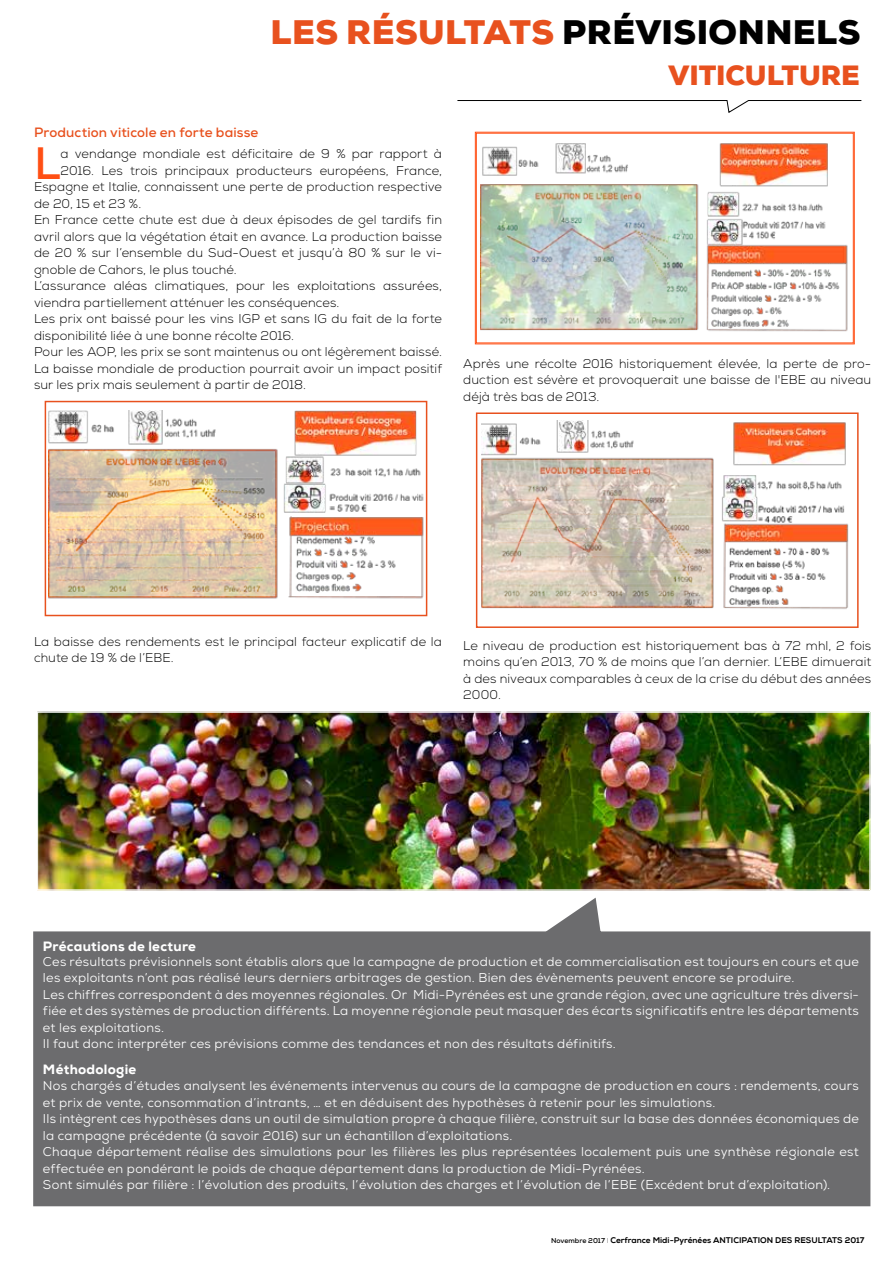
<style>
.page{position:relative;width:893px;height:1263px;background:#fff}
.page>*{position:absolute;margin:0;border:0;box-sizing:border-box;transform-origin:0 0}
.t1{font:700 45.3px "Nexa";color:#ff4f14}
.t2{font:900 33px "Nexa";letter-spacing:.015em;color:#000}
.t3{font:900 27px "Nexa";letter-spacing:-.005em;color:#e8511e}
.t4{font:800 13.5px "Nexa";letter-spacing:.02em;color:#fff}
.t5{font:700 13.5px "Nexa";letter-spacing:.01em;color:#e8511e}
.t6{font:12.75px/16.5px "Nexa";letter-spacing:.02em;color:#fff}
.t7{font:300 12.75px/16.5px "Nexa";letter-spacing:.01em;color:#000;text-align:justify}
.t8{font:8.25px "Nexa X Bold";color:#000}
.s1{color:#e8511e}
.s2{font-family:"Nexa";font-weight:700;font-size:7.05px}
.s3{font-family:"Nexa";font-weight:100;font-size:7.05px}
.s4{font-style:inherit}
</style>
<div class="page">
<svg style="left:457px;top:100px;width:405px;height:13px"></svg>
<img style="left:49px;top:410px;width:375px;height:189px">
<div style="left:45px;top:401px;width:382px;height:215px;border:2px solid #e8511e"></div>
<img style="left:482px;top:420px;width:367px;height:189px">
<div style="left:476px;top:412px;width:383px;height:216px;border:2px solid #e8511e"></div>
<img style="left:37px;top:711px;width:834px;height:180px">
<svg style="left:33px;top:897px;width:838px;height:310px;background:#7c7c7e"></svg>
<img style="left:475px;top:131px;width:380px;height:214px">
<h2 class="t2" style="left:271px;top:10px;width:591px"><span class="s1">LES RÉSULTATS</span> PRÉVISIONNELS</h2>
<p class="t5" style="left:34px;top:124px;width:226px">Production viticole en forte baisse</p>
<h1 class="t1" style="left:34px;top:134px;width:28px">L</h1>
<p class="t7" style="left:61px;top:146px;width:383px">a vendange mondiale est déficitaire de 9 % par rapport à</p>
<p class="t7" style="left:61px;top:162px;width:383px">2016. Les trois principaux producteurs européens, France,</p>
<p class="t7" style="left:34px;top:179px;width:409px">Espagne et Italie, connaissent une perte de production respective</p>
<p class="t7" style="left:34px;top:195px;width:109px">de 20, 15 et 23 %.</p>
<p class="t7" style="left:34px;top:212px;width:409px">En France cette chute est due à deux épisodes de gel tardifs fin</p>
<p class="t7" style="left:34px;top:228px;width:409px">avril alors que la végétation était en avance. La production baisse</p>
<p class="t7" style="left:34px;top:245px;width:409px">de 20 % sur l’ensemble du Sud-Ouest et jusqu’à 80 % sur le vi-</p>
<p class="t7" style="left:34px;top:261px;width:204px">gnoble de Cahors, le plus touché.</p>
<p class="t7" style="left:34px;top:278px;width:409px">L’assurance aléas climatiques, pour les exploitations assurées,</p>
<p class="t7" style="left:34px;top:294px;width:307px">viendra partiellement atténuer les conséquences.</p>
<p class="t7" style="left:34px;top:311px;width:410px">Les prix ont baissé pour les vins IGP et sans IG du fait de la forte</p>
<p class="t7" style="left:34px;top:327px;width:262px">disponibilité liée à une bonne récolte 2016.</p>
<p class="t7" style="left:34px;top:344px;width:409px">Pour les AOP, les prix se sont maintenus ou ont légèrement baissé.</p>
<p class="t7" style="left:34px;top:360px;width:409px">La baisse mondiale de production pourrait avoir un impact positif</p>
<p class="t7" style="left:34px;top:377px;width:274px">sur les prix mais seulement à partir de 2018.</p>
<h3 class="t3" style="left:669px;top:57px;width:193px">VITICULTURE</h3>
<p class="t7" style="left:463px;top:355px;width:409px">Après une récolte 2016 historiquement élevée, la perte de pro&shy;duction est sévère et provoquerait une baisse de l'EBE au niveau déjà très bas de 2013.</p>
<p class="t7" style="left:34px;top:633px;width:409px">La baisse des rendements est le principal facteur explicatif de la chute de 19 % de l’EBE.</p>
<p class="t7" style="left:463px;top:637px;width:409px">Le niveau de production est historiquement bas à 72 mhl, 2 fois moins qu’en 2013, 70 % de moins que l’an dernier. L’EBE dimuerait à des niveaux comparables à ceux de la crise du début des années 2000.</p>
<p class="t4" style="left:43px;top:937px;width:155px">Précautions de lecture</p>
<p class="t6" style="left:43px;top:953px;width:817px">Ces résultats prévisionnels sont établis alors que la campagne de production et de commercialisation est toujours en cours et que les exploitants n’ont pas réalisé leurs derniers arbitrages de gestion. Bien des évènements peuvent encore se produire.<br>Les chiffres correspondent à des moyennes régionales. Or Midi-Pyrénées est une grande région, avec une agriculture très diversi&shy;fiée et des systèmes de production différents. La moyenne régionale peut masquer des écarts significatifs entre les départements et les exploitations.<br>Il faut donc interpréter ces prévisions comme des tendances et non des résultats définitifs.</p>
<p class="t4" style="left:43px;top:1060px;width:95px">Méthodologie</p>
<p class="t6" style="left:43px;top:1078px;width:817px">Nos chargés d’études analysent les événements intervenus au cours de la campagne de production en cours : rendements, cours et prix de vente, consommation d’intrants, … et en déduisent des hypothèses à retenir pour les simulations.<br>Ils intègrent ces hypothèses dans un outil de simulation propre à chaque filière, construit sur la base des données économiques de la campagne précédente (à savoir 2016) sur un échantillon d’exploitations.<br>Chaque département réalise des simulations pour les filières les plus représentées localement puis une synthèse régionale est effectuée en pondérant le poids de chaque département dans la production de Midi-Pyrénées.<br>Sont simulés par filière : l’évolution des produits, l’évolution des charges et l’évolution de l’EBE (Excédent brut d’exploitation).</p>
<p class="t8" style="left:551px;top:1235px;width:315px"><span class="s2">Novembre 2017</span> <span class="s3">I</span> <span class="s4">Cerfrance Midi-Pyrénées</span> ANTICIPATION DES RESULTATS 2017</p>
</div>
